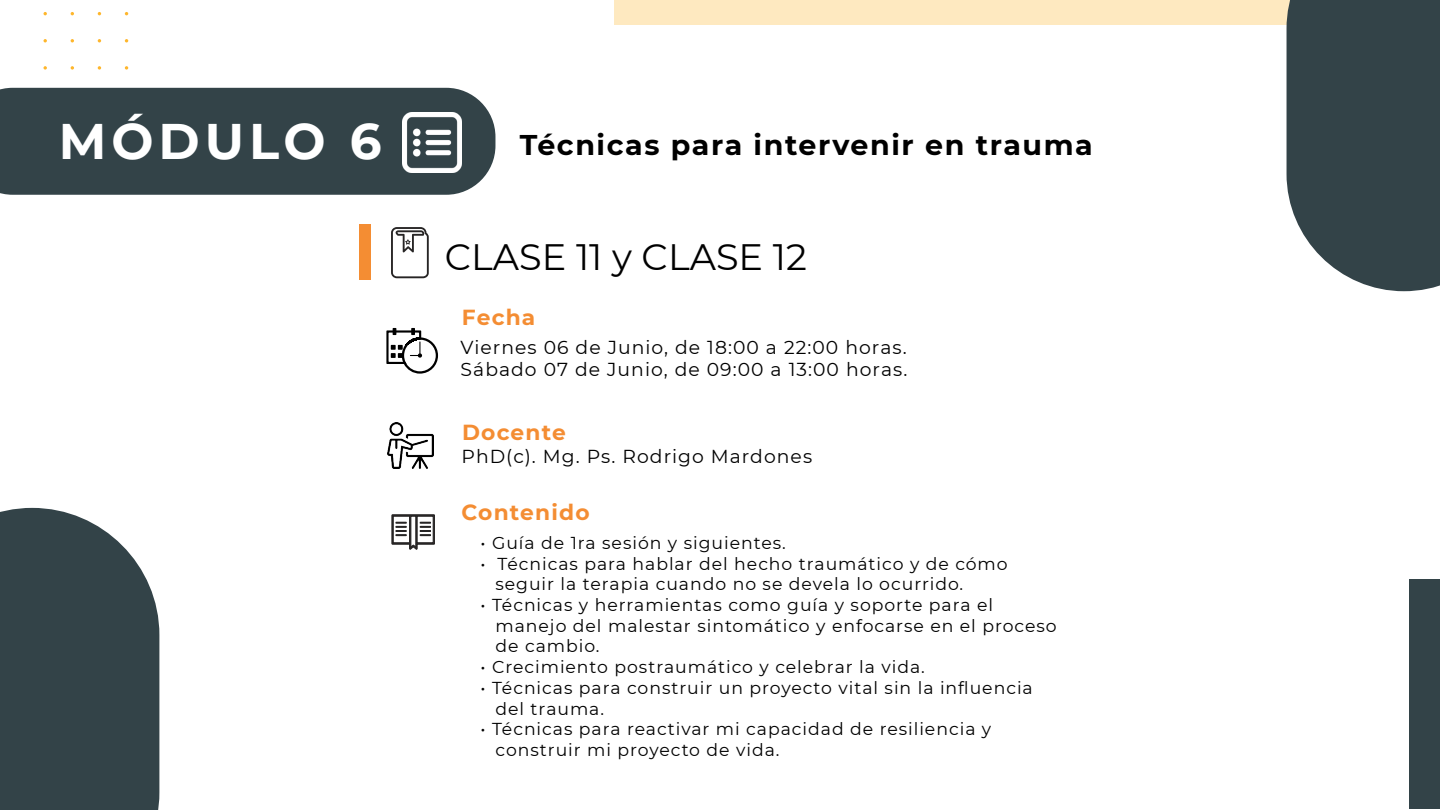
<style>
.page{position:relative;width:1440px;height:810px;background:#fff}
.page>*{position:absolute;margin:0;border:0;box-sizing:border-box;transform-origin:0 0}
.t1{font:700 49.95px "Montserrat";letter-spacing:.1em;color:#fff}
.t2{font:36.67px "Montserrat";color:#000}
.t3{font:700 28.5px "Montserrat";letter-spacing:.055em;color:#000}
.t4{font:700 21.75px "Montserrat";letter-spacing:.055em;color:#f48d33}
.t5{font:18.75px/22.5px "Montserrat";letter-spacing:.055em;color:#000}
.t6{font:17.25px/20.7px "Montserrat";letter-spacing:.055em;color:#000}
</style>
<div class="page">
<svg style="left:44px;top:66px;width:3px;height:4px"></svg>
<svg style="left:71px;top:66px;width:3px;height:4px"></svg>
<svg style="left:98px;top:66px;width:3px;height:4px"></svg>
<svg style="left:125px;top:66px;width:3px;height:4px"></svg>
<div style="left:0;top:88px;width:495px;height:107px;background:#334348"></div>
<div style="left:1409px;top:579px;width:31px;height:229px;background:#334348"></div>
<div style="left:614px;top:0;width:784px;height:25px;background:#fee9c0"></div>
<div style="left:360px;top:225px;width:11px;height:55px;background:#f48d33"></div>
<svg style="left:391px;top:227px;width:38px;height:51px"></svg>
<svg style="left:386px;top:328px;width:52px;height:46px"></svg>
<svg style="left:392px;top:514px;width:43px;height:36px"></svg>
<img style="left:402px;top:113px;width:60px;height:59px">
<img style="left:388px;top:422px;width:46px;height:46px">
<svg style="left:0;top:508px;width:159px;height:302px;background:#415054"></svg>
<div style="left:1287px;top:1px;width:153px;height:290px;background:#334348"></div>
<h1 class="t1" style="left:59px;top:105px;width:324px">MÓDULO 6</h1>
<h3 class="t3" style="left:520px;top:125px;width:575px">Técnicas para intervenir en trauma</h3>
<h2 class="t2" style="left:445px;top:232px;width:364px">CLASE 11 y CLASE 12</h2>
<p class="t4" style="left:462px;top:302px;width:75px">Fecha</p>
<p class="t5" style="left:461px;top:335px;width:448px">Viernes 06 de Junio, de 18:00 a 22:00 horas.<br>Sábado 07 de Junio, de 09:00 a 13:00 horas.</p>
<p class="t4" style="left:462px;top:416px;width:105px">Docente</p>
<p class="t5" style="left:462px;top:445px;width:352px">PhD(c). Mg. Ps. Rodrigo Mardones</p>
<p class="t4" style="left:462px;top:496px;width:130px">Contenido</p>
<p class="t6" style="left:480px;top:532px;width:307px">• Guía de 1ra sesión y siguientes.</p>
<p class="t6" style="left:496px;top:553px;width:514px;text-indent:-15px">• Técnicas para hablar del hecho traumático y de cómo seguir la terapia cuando no se devela lo ocurrido.</p>
<p class="t6" style="left:496px;top:594px;width:563px;text-indent:-15px">• Técnicas y herramientas como guía y soporte para el manejo del malestar sintomático y enfocarse en el proceso de cambio.</p>
<p class="t6" style="left:480px;top:656px;width:446px">• Crecimiento postraumático y celebrar la vida.</p>
<p class="t6" style="left:496px;top:677px;width:539px;text-indent:-15px">• Técnicas para construir un proyecto vital sin la influencia del trauma.</p>
<p class="t6" style="left:496px;top:718px;width:497px;text-indent:-15px">• Técnicas para reactivar mi capacidad de resiliencia y construir mi proyecto de vida.</p>
</div>
